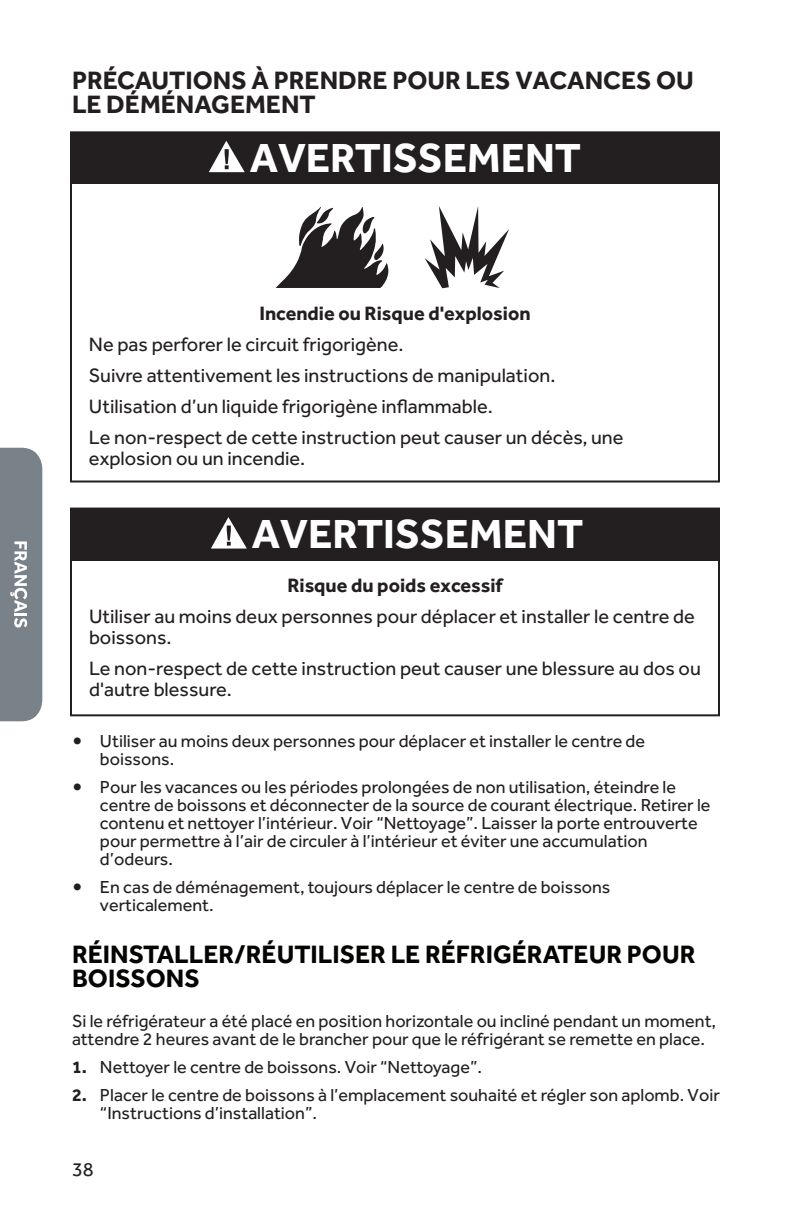
<style>
.page{position:relative;width:792px;height:1224px;background:#fff}
.page>*{position:absolute;margin:0;border:0;box-sizing:border-box;transform-origin:0 0}
.t1{font:700 42px "Effra";color:#fff}
.t2{font:700 26px/24px "Effra";color:#231f20}
.t3{font:700 26px/24px "Effra";color:#040503}
.t4{font:20px/31px "Effra";color:#231f20}
.t5{font:700 20px "Effra";color:#231f20}
.t6{font:18px/18px "Effra";color:#231f20}
.s1{font-weight:700;font-size:24px}
.s2{font-weight:700}
</style>
<div class="page">
<svg style="left:0;top:448px;width:42px;height:273px;background:#818890"></svg>
<div style="left:71px;top:132px;width:648px;height:52px;background:#231f20"></div>
<svg style="left:209px;top:141px;width:36px;height:31px"></svg>
<svg style="left:425px;top:206px;width:84px;height:82px"></svg>
<svg style="left:276px;top:207px;width:113px;height:81px"></svg>
<div style="left:70px;top:508px;width:650px;height:208px;border:2px solid #231f20"></div>
<div style="left:71px;top:509px;width:648px;height:52px;background:#231f20"></div>
<svg style="left:211px;top:517px;width:36px;height:32px"></svg>
<h2 class="t2" style="left:72px;top:68px;width:623px">PRÉCAUTIONS À PRENDRE POUR LES VACANCES OU<br>LE DÉMÉNAGEMENT</h2>
<h1 class="t1" style="left:250px;top:132px;width:333px">AVERTISSEMENT</h1>
<p class="t5" style="left:259px;top:301px;width:273px">Incendie ou Risque d'explosion</p>
<p class="t4" style="left:89px;top:329px;width:536px">Ne pas perforer le circuit frigorigène.<br>Suivre attentivement les instructions de manipulation.<br>Utilisation d’un liquide frigorigène inflammable.<br>Le non-respect de cette instruction peut causer un décès, une</p>
<p class="t4" style="left:89px;top:443px;width:218px">explosion ou un incendie.</p>
<h1 class="t1" style="left:252px;top:508px;width:333px">AVERTISSEMENT</h1>
<p class="t5" style="left:287px;top:573px;width:217px">Risque du poids excessif</p>
<p class="t4" style="left:89px;top:606px;width:607px;line-height:21px">Utiliser au moins deux personnes pour déplacer et installer le centre de boissons.</p>
<p class="t4" style="left:89px;top:658px;width:613px;line-height:21px">Le non-respect de cette instruction peut causer une blessure au dos ou d'autre blessure.</p>
<p class="t6" style="left:100px;top:732px;width:547px;text-indent:-28px"><span class="s1">•</span> Utiliser au moins deux personnes pour déplacer et installer le centre de boissons.</p>
<p class="t6" style="left:100px;top:778px;width:612px;text-indent:-28px"><span class="s1">•</span> Pour les vacances ou les périodes prolongées de non utilisation, éteindre le centre de boissons et déconnecter de la source de courant électrique. Retirer le contenu et nettoyer l’intérieur. Voir “Nettoyage”. Laisser la porte entrouverte pour permettre à l’air de circuler à l’intérieur et éviter une accumulation d’odeurs.</p>
<p class="t6" style="left:100px;top:878px;width:512px;text-indent:-28px"><span class="s1">•</span> En cas de déménagement, toujours déplacer le centre de boissons verticalement.</p>
<h2 class="t3" style="left:72px;top:942px;width:625px">RÉINSTALLER/RÉUTILISER LE RÉFRIGÉRATEUR POUR<br>BOISSONS</h2>
<p class="t6" style="left:72px;top:1012px;width:646px">Si le réfrigérateur a été placé en position horizontale ou incliné pendant un moment, attendre 2 heures avant de le brancher pour que le réfrigérant se remette en place.</p>
<p class="t6" style="left:72px;top:1058px;width:411px"><span class="s2">1.</span> Nettoyer le centre de boissons. Voir “Nettoyage”.</p>
<p class="t6" style="left:100px;top:1086px;width:621px;text-indent:-28px"><span class="s2">2.</span> Placer le centre de boissons à l’emplacement souhaité et régler son aplomb. Voir “Instructions d’installation”.</p>
<p class="t4" style="left:72px;top:1153px;width:23px">38</p>
</div>
